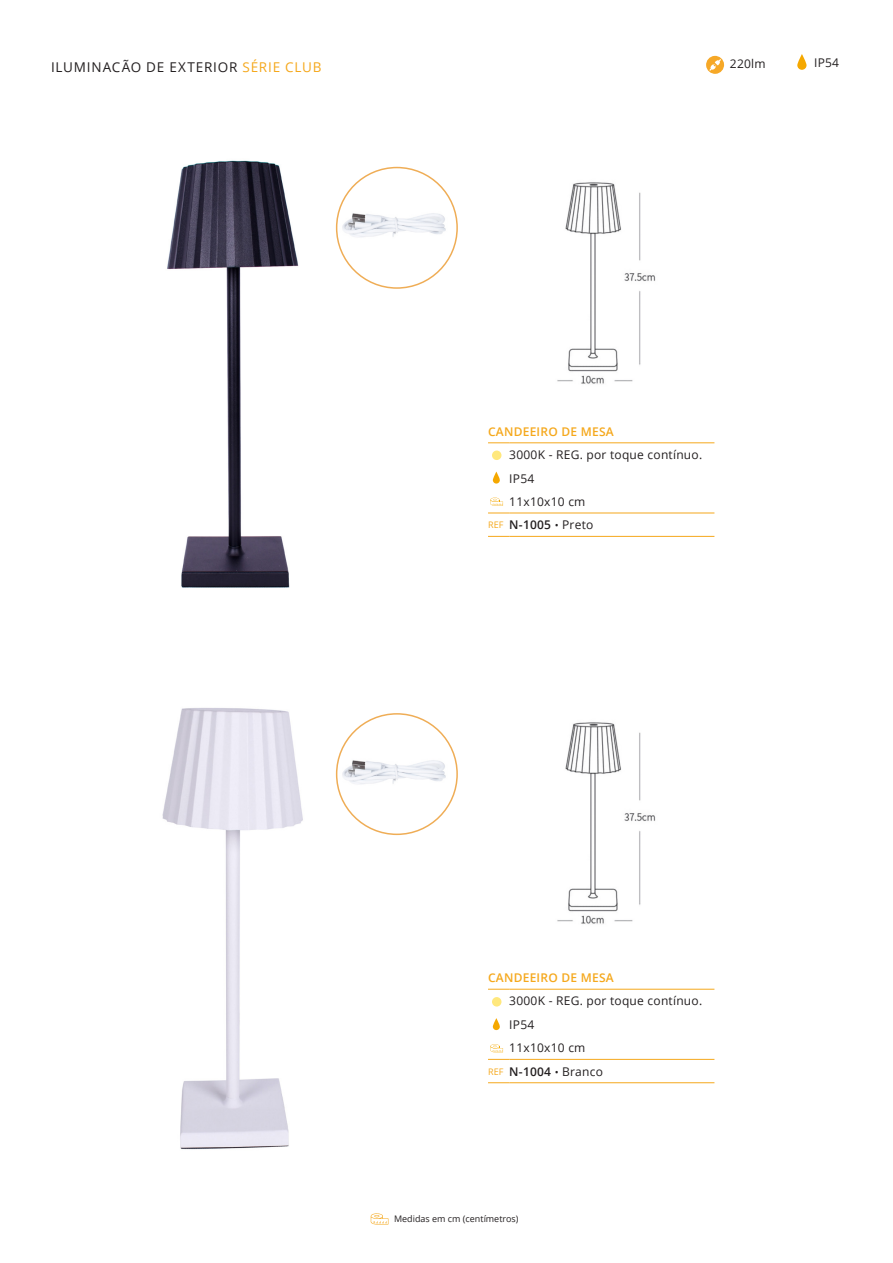
<style>
.page{position:relative;width:893px;height:1263px;background:#fff}
.page>*{position:absolute;margin:0;border:0;box-sizing:border-box;transform-origin:0 0}
.t1{font:13.5px "Open Sans";letter-spacing:.06em;color:#231f20}
.t2{font:12px "Open Sans";letter-spacing:.02em;color:#231f20}
.t3{font:600 12px "Open Sans";letter-spacing:.02em;color:#231f20}
.t4{font:600 12px "Open Sans";letter-spacing:.02em;color:#f5a81c}
.t5{font:9px "Open Sans";color:#231f20}
.s1{color:#f5a81c}
.s2{font-weight:400;font-size:9px;color:#f5a81c}
.s3{font-weight:400;font-size:10.5px}
.s4{font-weight:400}
</style>
<div class="page">
<div style="left:706px;top:56px;width:18px;height:18px;background:#f6a827;border-radius:50%"></div>
<svg style="left:709px;top:59px;width:12px;height:12px"></svg>
<svg style="left:488px;top:513px;width:21px;height:1px"></svg>
<hr style="left:509px;top:513px;width:205px;height:1px;background:#f5a81c">
<svg style="left:488px;top:536px;width:21px;height:1px"></svg>
<hr style="left:509px;top:536px;width:205px;height:1px;background:#f5a81c">
<svg style="left:488px;top:442px;width:21px;height:1px"></svg>
<hr style="left:509px;top:442px;width:205px;height:1px;background:#f5a81c">
<svg style="left:371px;top:1213px;width:17px;height:11px"></svg>
<img style="left:167px;top:160px;width:245px;height:428px">
<img style="left:162px;top:708px;width:250px;height:442px">
<img style="left:557px;top:182px;width:99px;height:202px">
<img style="left:557px;top:722px;width:99px;height:202px">
<svg style="left:490px;top:498px;width:13px;height:8px"></svg>
<img style="left:337px;top:210px;width:120px;height:36px">
<div style="left:336px;top:167px;width:122px;height:122px;border:2px solid #efad56;border-radius:50%"></div>
<img style="left:337px;top:756px;width:120px;height:36px">
<div style="left:336px;top:713px;width:122px;height:122px;border:2px solid #efad56;border-radius:50%"></div>
<div style="left:492px;top:450px;width:9px;height:10px;background:#ffe87d;border-radius:50%"></div>
<svg style="left:493px;top:472px;width:7px;height:12px"></svg>
<svg style="left:797px;top:54px;width:9px;height:16px"></svg>
<svg style="left:488px;top:1059px;width:21px;height:1px"></svg>
<hr style="left:509px;top:1059px;width:205px;height:1px;background:#f5a81c">
<svg style="left:488px;top:1082px;width:21px;height:1px"></svg>
<hr style="left:509px;top:1082px;width:205px;height:1px;background:#f5a81c">
<svg style="left:488px;top:989px;width:21px;height:1px"></svg>
<hr style="left:509px;top:989px;width:205px;height:1px;background:#f5a81c">
<svg style="left:490px;top:1044px;width:13px;height:8px"></svg>
<div style="left:492px;top:997px;width:9px;height:9px;background:#ffe87d;border-radius:50%"></div>
<svg style="left:493px;top:1018px;width:7px;height:12px"></svg>
<p class="t1" style="left:51px;top:58px;width:272px">ILUMINACÃO DE EXTERIOR <span class="s1">SÉRIE CLUB</span></p>
<p class="t2" style="left:730px;top:56px;width:37px">220lm</p>
<p class="t2" style="left:814px;top:54px;width:27px">IP54</p>
<p class="t4" style="left:488px;top:423px;width:127px">CANDEEIRO DE MESA</p>
<p class="t2" style="left:509px;top:446px;width:194px">3000K - REG. por toque contínuo.</p>
<p class="t2" style="left:509px;top:470px;width:27px">IP54</p>
<p class="t2" style="left:509px;top:493px;width:78px">11x10x10 cm</p>
<p class="t3" style="left:488px;top:516px;width:107px"><span class="s2">REF</span> N-1005 <span class="s3">•</span> <span class="s4">Preto</span></p>
<p class="t4" style="left:488px;top:969px;width:127px">CANDEEIRO DE MESA</p>
<p class="t2" style="left:509px;top:993px;width:194px">3000K - REG. por toque contínuo.</p>
<p class="t2" style="left:509px;top:1016px;width:27px">IP54</p>
<p class="t2" style="left:509px;top:1039px;width:78px">11x10x10 cm</p>
<p class="t3" style="left:488px;top:1063px;width:116px"><span class="s2">REF</span> N-1004 <span class="s3">•</span> <span class="s4">Branco</span></p>
<p class="t5" style="left:394px;top:1212px;width:126px">Medidas em cm (centímetros)</p>
</div>
